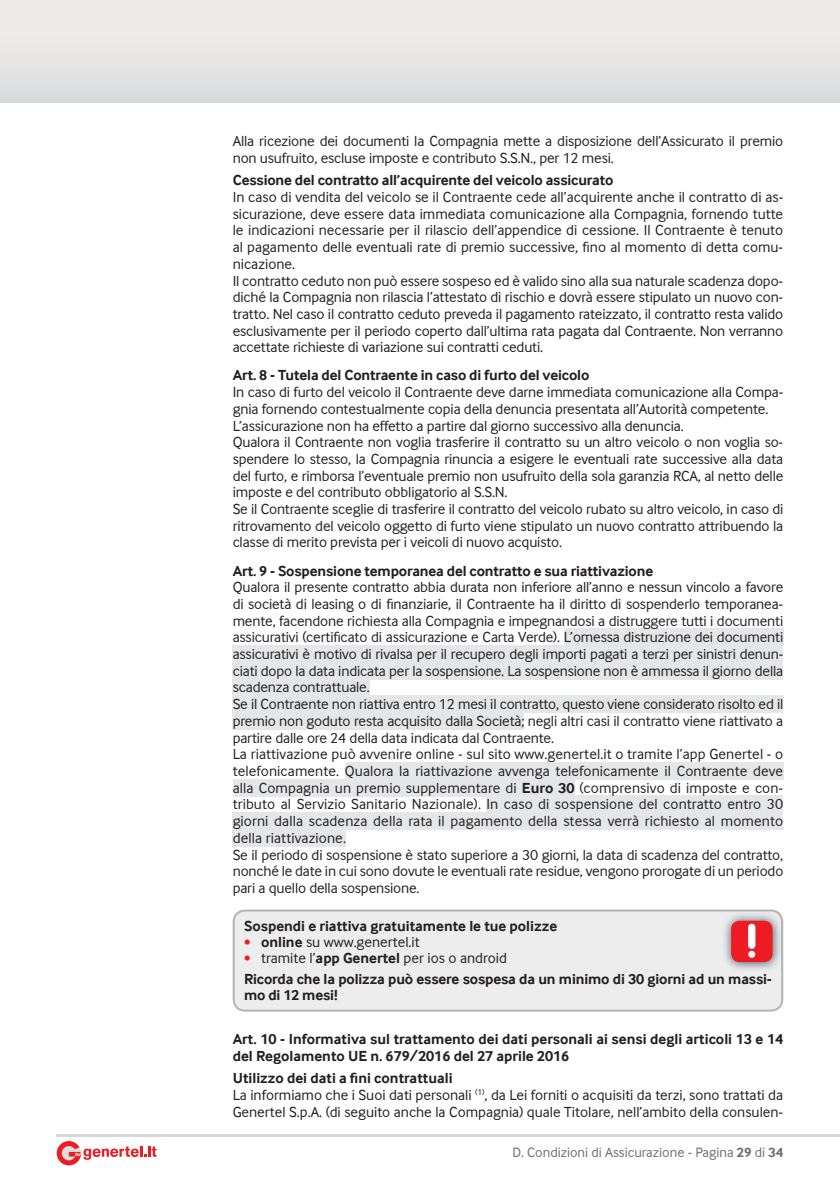
<style>
.page{position:relative;width:840px;height:1191px;background:#fff}
.page>*{position:absolute;margin:0;border:0;box-sizing:border-box;transform-origin:0 0}
.t1{font:15px/16.6px "Inter Face Da Ma";letter-spacing:-.01em;color:#231f20}
.t2{font:700 15px/16.6px "Inter Face Da Ma";letter-spacing:-.01em;color:#231f20}
.t3{font:14px "Inter Face Da Ma";color:#6d6e70}
.s1{font-weight:700}
.s2{font-size:13px;color:#ed1c24}
.s3{font-weight:400;font-size:13px;color:#ed1c24}
.s4{font-weight:400}
</style>
<div class="page">
<div style="left:0;top:0;width:839px;height:102px;background:linear-gradient(to bottom,#f3eeed,#dcddde)"></div>
<hr style="left:57px;top:1134px;width:782px;height:2px;background:#d6d9da">
<svg style="left:57px;top:1141px;width:99px;height:24px"></svg>
<div style="left:563px;top:629px;width:219px;height:17px;background:#e5e6e7"></div>
<div style="left:232px;top:645px;width:550px;height:17px;background:#e5e6e7"></div>
<div style="left:232px;top:662px;width:550px;height:17px;background:#e5e6e7"></div>
<div style="left:232px;top:679px;width:137px;height:17px;background:#e5e6e7"></div>
<div style="left:232px;top:695px;width:550px;height:17px;background:#e5e6e7"></div>
<div style="left:232px;top:712px;width:292px;height:17px;background:#e5e6e7"></div>
<div style="left:345px;top:762px;width:437px;height:17px;background:#e5e6e7"></div>
<div style="left:232px;top:779px;width:342px;height:17px;background:#e5e6e7"></div>
<div style="left:486px;top:796px;width:296px;height:17px;background:#e5e6e7"></div>
<div style="left:232px;top:812px;width:550px;height:17px;background:#e5e6e7"></div>
<div style="left:232px;top:829px;width:114px;height:17px;background:#e5e6e7"></div>
<div style="left:232px;top:909px;width:550px;height:102px;background:#ededee"></div>
<img style="left:721px;top:911px;width:60px;height:60px">
<div style="left:730px;top:920px;width:42px;height:42px;background:#ed1c24;border-radius:9px"></div>
<svg style="left:747px;top:923px;width:8px;height:26px"></svg>
<svg style="left:747px;top:950px;width:7px;height:7px"></svg>
<p class="t1" style="left:232px;top:133px;width:551px">Alla ricezione dei documenti la Compagnia mette a disposizione dell’Assicurato il premio non usufruito, escluse imposte e contributo S.S.N., per 12 mesi.</p>
<p class="t2" style="left:232px;top:172px;width:382px">Cessione del contratto all’acquirente del veicolo assicurato</p>
<p class="t1" style="left:232px;top:189px;width:552px">In caso di vendita del veicolo se il Contraente cede all’acquirente anche il contratto di as&shy;sicurazione, deve essere data immediata comunicazione alla Compagnia, fornendo tutte le indicazioni necessarie per il rilascio dell’appendice di cessione. Il Contraente è tenuto al pagamento delle eventuali rate di premio successive, fino al momento di detta comu&shy;nicazione.<br>Il contratto ceduto non può essere sospeso ed è valido sino alla sua naturale scadenza dopo&shy;diché la Compagnia non rilascia l’attestato di rischio e dovrà essere stipulato un nuovo con&shy;tratto. Nel caso il contratto ceduto preveda il pagamento rateizzato, il contratto resta valido esclusivamente per il periodo coperto dall’ultima rata pagata dal Contraente. Non verranno accettate richieste di variazione sui contratti ceduti.</p>
<p class="t2" style="left:232px;top:367px;width:358px">Art. 8 - Tutela del Contraente in caso di furto del veicolo</p>
<p class="t1" style="left:232px;top:384px;width:552px">In caso di furto del veicolo il Contraente deve darne immediata comunicazione alla Compa&shy;gnia fornendo contestualmente copia della denuncia presentata all’Autorità competente.<br>L’assicurazione non ha effetto a partire dal giorno successivo alla denuncia.<br>Qualora il Contraente non voglia trasferire il contratto su un altro veicolo o non voglia so&shy;spendere lo stesso, la Compagnia rinuncia a esigere le eventuali rate successive alla data del furto, e rimborsa l’eventuale premio non usufruito della sola garanzia RCA, al netto delle imposte e del contributo obbligatorio al S.S.N.<br>Se il Contraente sceglie di trasferire il contratto del veicolo rubato su altro veicolo, in caso di ritrovamento del veicolo oggetto di furto viene stipulato un nuovo contratto attribuendo la classe di merito prevista per i veicoli di nuovo acquisto.</p>
<p class="t2" style="left:232px;top:562px;width:422px">Art. 9 - Sospensione temporanea del contratto e sua riattivazione</p>
<p class="t1" style="left:232px;top:579px;width:552px">Qualora il presente contratto abbia durata non inferiore all’anno e nessun vincolo a favore di società di leasing o di finanziarie, il Contraente ha il diritto di sospenderlo temporanea&shy;mente, facendone richiesta alla Compagnia e impegnandosi a distruggere tutti i documenti assicurativi (certificato di assicurazione e Carta Verde). L’omessa distruzione dei documenti assicurativi è motivo di rivalsa per il recupero degli importi pagati a terzi per sinistri denun&shy;ciati dopo la data indicata per la sospensione. La sospensione non è ammessa il giorno della scadenza contrattuale.<br>Se il Contraente non riattiva entro 12 mesi il contratto, questo viene considerato risolto ed il premio non goduto resta acquisito dalla Società; negli altri casi il contratto viene riattivato a partire dalle ore 24 della data indicata dal Contraente.<br>La riattivazione può avvenire online - sul sito www.genertel.it o tramite l’app Genertel - o telefonicamente. Qualora la riattivazione avvenga telefonicamente il Contraente deve alla Compagnia un premio supplementare di <span class="s1">Euro 30</span> (comprensivo di imposte e con&shy;tributo al Servizio Sanitario Nazionale). In caso di sospensione del contratto entro 30 giorni dalla scadenza della rata il pagamento della stessa verrà richiesto al momento della riattivazione.<br>Se il periodo di sospensione è stato superiore a 30 giorni, la data di scadenza del contratto, nonché le date in cui sono dovute le eventuali rate residue, vengono prorogate di un periodo pari a quello della sospensione.</p>
<p class="t2" style="left:244px;top:917px;width:314px">Sospendi e riattiva gratuitamente le tue polizze</p>
<p class="t1" style="left:244px;top:933px;width:177px"><span class="s2">•</span> <span class="s1">online</span> su www.genertel.it</p>
<p class="t2" style="left:244px;top:946px;width:529px;line-height:21.6px"><span class="s3">•</span> <span class="s4">tramite l’</span>app Genertel <span class="s4">per ios o android<br></span>Ricorda che la polizza può essere sospesa da un minimo di 30 giorni ad un massi-</p>
<p class="t2" style="left:244px;top:987px;width:95px">mo di 12 mesi!</p>
<p class="t2" style="left:232px;top:1031px;width:551px">Art. 10 - Informativa sul trattamento dei dati personali ai sensi degli articoli 13 e 14 del Regolamento UE n. 679/2016 del 27 aprile 2016</p>
<p class="t1" style="left:232px;top:1070px;width:551px"><span class="s1">Utilizzo dei dati a fini contrattuali<br></span>La informiamo che i Suoi dati personali <sup>(1)</sup>, da Lei forniti o acquisiti da terzi, sono trattati da<br>Genertel S.p.A. (di seguito anche la Compagnia) quale Titolare, nell’ambito della consulen-</p>
<p class="t3" style="left:512px;top:1144px;width:272px">D. Condizioni di Assicurazione - Pagina <span class="s1">29</span> di <span class="s1">34</span></p>
</div>
